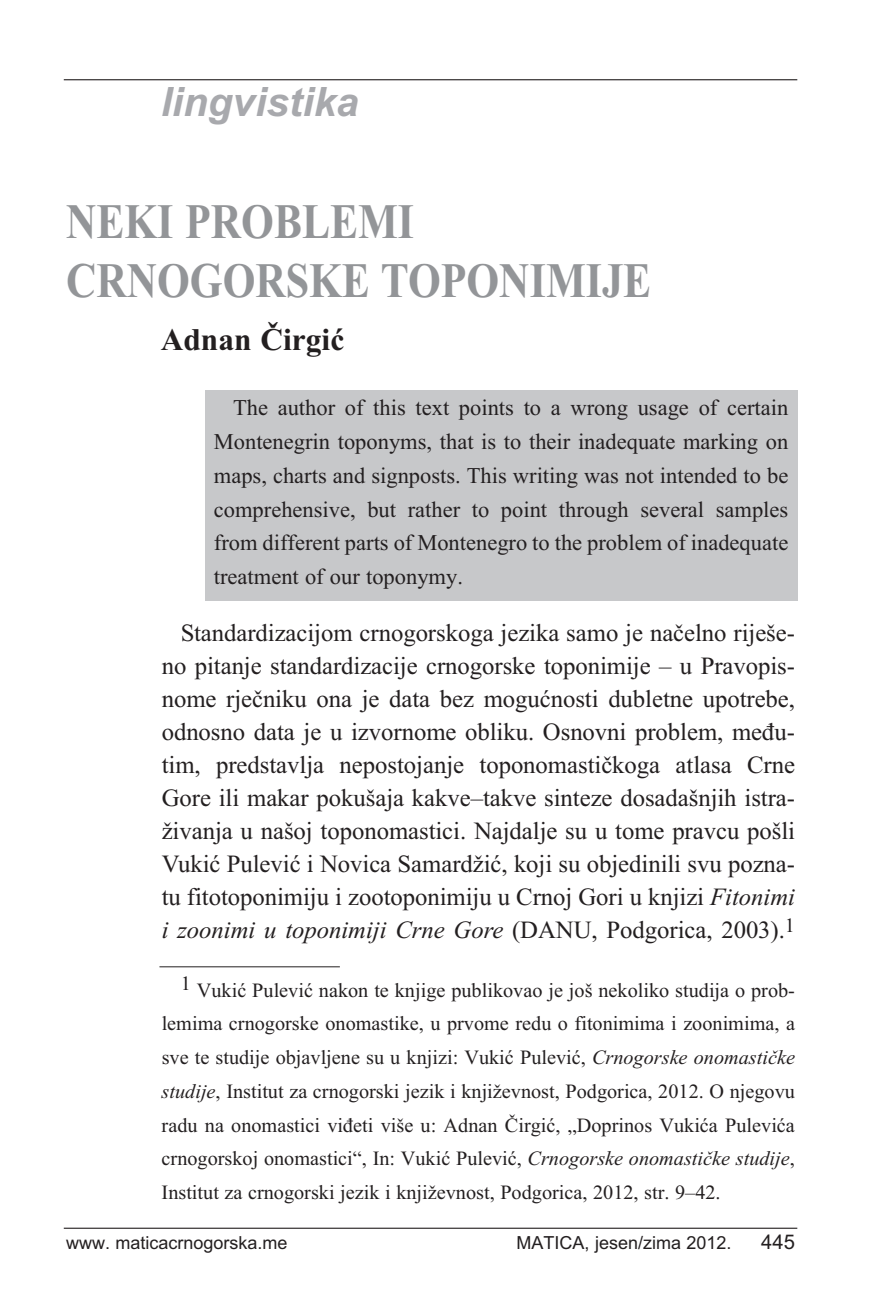
<style>
.page{position:relative;width:893px;height:1308px;background:#fff}
.page>*{position:absolute;margin:0;border:0;box-sizing:border-box;transform-origin:0 0}
.t1{font:700 49.5px/59.4px "Times New Roman";color:#939598;scale:.85 1}
.t2{font:italic 700 40.5px "Arial";color:#a8a9ad}
.t3{font:700 31.5px "Times New Roman";color:#231f20}
.t4{font:24.75px/33.1px "Times New Roman";letter-spacing:-.005em;color:#231f20;text-align:justify}
.t5{font:22.5px/33.8px "Times New Roman";color:#231f20;text-align:justify}
.t6{font:20.25px/33.8px "Times New Roman";color:#231f20;text-align:justify}
.t7{font:20.25px "Arial";color:#231f20}
.t8{font:18px "Arial";color:#231f20}
.s1{font-style:italic}
</style>
<div class="page">
<hr style="left:64px;top:1227px;width:733px;height:1px;background:#231f20">
<hr style="left:64px;top:79px;width:733px;height:1px;background:#231f20">
<div style="left:205px;top:391px;width:592px;height:210px;background:#c7c8ca"></div>
<hr style="left:159px;top:966px;width:181px;height:1px;background:#231f20">
<h2 class="t2" style="left:161px;top:79px;width:200px">lingvistika</h2>
<h1 class="t1" style="left:66px;top:191px;width:690px">NEKI PROBLEMI<br>CRNOGORSKE TOPONIMIJE</h1>
<p class="t3" style="left:161px;top:320px;width:185px">Adnan Čirgić</p>
<p class="t5" style="left:214px;top:391px;width:576px;text-indent:19px">The author of this text points to a wrong usage of certain Montenegrin toponyms, that is to their inadequate marking on maps, charts and signposts. This writing was not intended to be comprehensive, but rather to point through several samples from different parts of Montenegro to the problem of inadequate treatment of our toponymy.</p>
<p class="t4" style="left:162px;top:615px;width:635px;text-indent:19px">Standardizacijom crnogorskoga jezika samo je načelno riješe&shy;no pitanje standardizacije crnogorske toponimije – u Pravopis&shy;nome rječniku ona je data bez mogućnosti dubletne upotrebe, odnosno data je u izvornome obliku. Osnovni problem, među&shy;tim, predstavlja nepostojanje toponomastičkoga atlasa Crne Gore ili makar pokušaja kakve–takve sinteze dosadašnjih istra&shy;živanja u našoj toponomastici. Najdalje su u tome pravcu pošli Vukić Pulević i Novica Samardžić, koji su objedinili svu pozna&shy;tu fitotoponimiju i zootoponimiju u Crnoj Gori u knjizi <span class="s1">Fitonimi i zoonimi u toponimiji Crne Gore</span> (DANU, Podgorica, 2003).<sup>1</sup></p>
<p class="t6" style="left:162px;top:972px;width:635px;text-indent:19px">1 Vukić Pulević nakon te knjige publikovao je još nekoliko studija o prob&shy;lemima crnogorske onomastike, u prvome redu o fitonimima i zoonimima, a sve te studije objavljene su u knjizi: Vukić Pulević, <span class="s1">Crnogorske onomastičke studije</span>, Institut za crnogorski jezik i književnost, Podgorica, 2012. O njegovu radu na onomastici viđeti više u: Adnan Čirgić, „Doprinos Vukića Pulevića crnogorskoj onomastici“, In: Vukić Pulević, <span class="s1">Crnogorske onomastičke studije</span>, Institut za crnogorski jezik i književnost, Podgorica, 2012, str. 9–42.</p>
<p class="t8" style="left:66px;top:1232px;width:223px">www. maticacrnogorska.me</p>
<p class="t8" style="left:517px;top:1232px;width:217px">MATICA, jesen/zima 2012.</p>
<p class="t7" style="left:761px;top:1230px;width:35px">445</p>
</div>
